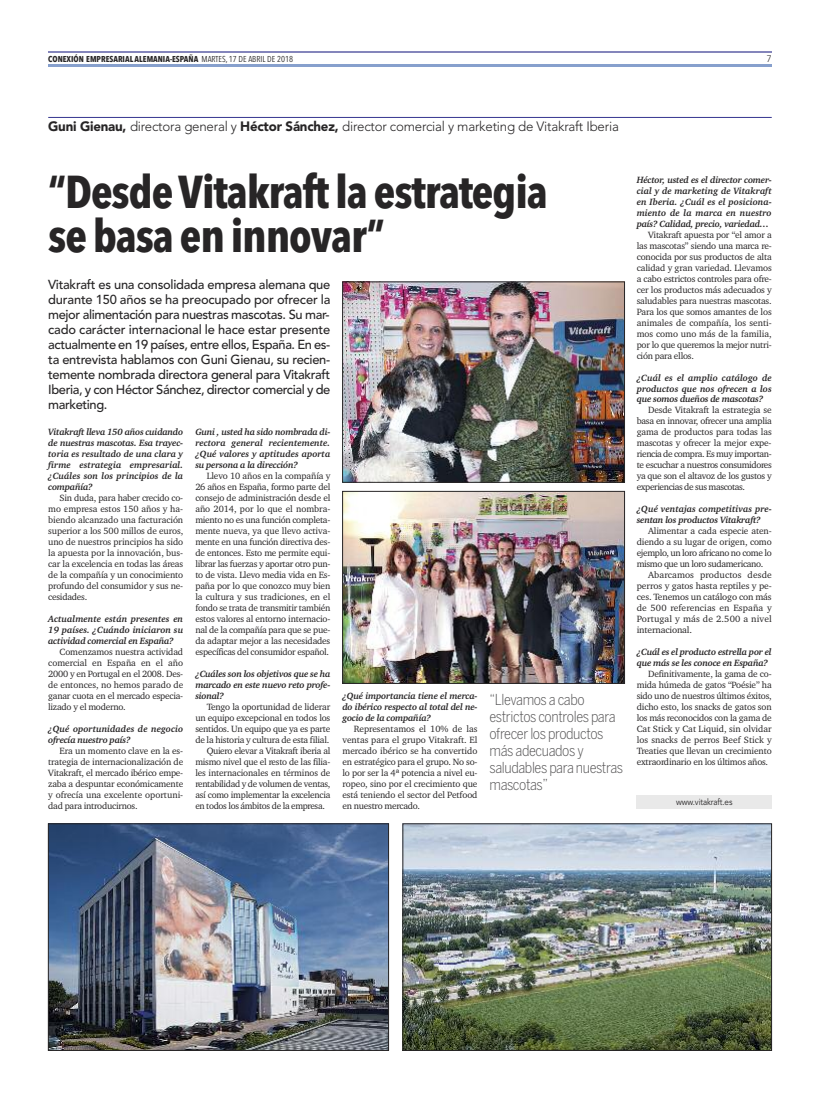
<style>
.page{position:relative;width:820px;height:1103px;background:#fff}
.page>*{position:absolute;margin:0;border:0;box-sizing:border-box;transform-origin:0 0}
.t1{font:700 45.7px/44.3px "Avenir Next Condensed";letter-spacing:-.025em;color:#272526}
.t2{font:300 15px/17px "Benton Sans Cond";letter-spacing:-.025em;color:#525152}
.t3{font:300 13.5px "Avenir";letter-spacing:-.015em;color:#272526}
.t4{font:500 13px/15px "Avenir";letter-spacing:-.03em;color:#272526;text-align:justify}
.t5{font:300 9.5px "Avenir";color:#272526}
.t6{font:9.3px/11px "Charter IT Cby BT";letter-spacing:-.025em;color:#272526;text-align:justify}
.t7{font:italic 700 9.3px/11px "Charter IT Cby BT";letter-spacing:-.025em;color:#272526;text-align:justify}
.t8{font:9.3px "Charter IT Cby BT";letter-spacing:.01em;color:#272526}
.t9{font:italic 700 9.3px/11px "Charter IT Cby BT";color:#272526}
.t10{font:9.3px "Charter IT Cby BT";letter-spacing:-.005em;color:#272526}
.t11{font:9px "Avenir";letter-spacing:-.015em;color:#272526;scale:.9 1}
.t12{font:700 8.5px "Avenir Next Condensed";color:#272526}
.s1{font-weight:400}
.s2{font-weight:900}
</style>
<div class="page">
<hr style="left:48px;top:65px;width:723px;height:2px;background:#87a0cd">
<hr style="left:48px;top:51px;width:723px;height:1px;background:#8485bb">
<hr style="left:48px;top:117px;width:723px;height:1px;background:#33358f">
<img style="left:344px;top:284px;width:278px;height:196px">
<div style="left:342px;top:282px;width:282px;height:200px;border:1px solid #272526"></div>
<img style="left:344px;top:493px;width:278px;height:188px">
<div style="left:342px;top:491px;width:282px;height:192px;border:1px solid #272526"></div>
<img style="left:404px;top:825px;width:365px;height:223px">
<div style="left:402px;top:823px;width:369px;height:227px;border:1px solid #272526"></div>
<img style="left:50px;top:825px;width:336px;height:223px">
<div style="left:48px;top:823px;width:340px;height:227px;border:1px solid #272526"></div>
<div style="left:636px;top:794px;width:135px;height:14px;background:#e9e9e9"></div>
<p class="t12" style="left:48px;top:53px;width:246px">CONEXIÓN EMPRESARIAL ALEMANIA-ESPAÑA <span class="s1">MARTES, 17 DE ABRIL DE 2018</span></p>
<p class="t5" style="left:766px;top:53px;width:6px">7</p>
<h3 class="t3" style="left:48px;top:118px;width:572px"><span class="s2">Guni Gienau,</span> directora general y <span class="s2">Héctor Sánchez,</span> director comercial y marketing de Vitakraft Iberia</h3>
<h1 class="t1" style="left:48px;top:169px;width:501px">“DesdeVitakraftla estrategia sebasa eninnovar”</h1>
<p class="t4" style="left:48px;top:276px;width:283px">Vitakraft es una consolidada empresa alemana que durante 150 años se ha preocupado por ofrecer la mejor alimentación para nuestras mascotas. Su mar&shy;cado carácter internacional le hace estar presente actualmente en 19 países, entre ellos, España. En es&shy;ta entrevista hablamos con Guni Gienau, su recien&shy;temente nombrada directora general para Vitakraft Iberia, y con Héctor Sánchez, director comercial y de marketing.</p>
<p class="t7" style="left:48px;top:427px;width:136px">Vitakraft lleva 150 años cuidando de nuestras mascotas. Esa trayec&shy;toria es resultado de una clara y firme estrategia empresarial. ¿Cuáles son los principios de la compañía?</p>
<p class="t6" style="left:48px;top:493px;width:136px;text-indent:11px">Sin duda, para haber crecido co&shy;mo empresa estos 150 años y ha&shy;biendo alcanzado una facturación superior a los 500 millos de euros, uno de nuestros principios ha sido la apuesta por la innovación, bus&shy;car la excelencia en todas las áreas de la compañía y un conocimiento profundo del consumidor y sus ne&shy;cesidades.</p>
<p class="t7" style="left:48px;top:614px;width:136px">Actualmente están presentes en 19 países. ¿Cuándo iniciaron su actividad comercial en España?</p>
<p class="t6" style="left:48px;top:647px;width:136px;text-indent:11px">Comenzamos nuestra actividad comercial en España en el año 2000 y en Portugal en el 2008. Des&shy;de entonces, no hemos parado de ganar cuota en el mercado especia&shy;lizado y el moderno.</p>
<p class="t9" style="left:48px;top:724px;width:136px">¿Qué oportunidades de negocio ofrecía nuestro país?</p>
<p class="t6" style="left:48px;top:746px;width:136px;text-indent:11px">Era un momento clave en la es&shy;trategia de internacionalización de Vitakraft, el mercado ibérico empe&shy;zaba a despuntar económicamente y ofrecía una excelente oportuni&shy;dad para introducirnos.</p>
<p class="t7" style="left:195px;top:427px;width:136px">Guni , usted ha sido nombrada di&shy;rectora general recientemente. ¿Qué valores y aptitudes aporta su persona a la dirección?</p>
<p class="t6" style="left:195px;top:471px;width:136px;text-indent:11px">Llevo 10 años en la compañía y 26 años en España, formo parte del consejo de administración desde el año 2014, por lo que el nombra&shy;miento no es una función completa&shy;mente nueva, ya que llevo activa&shy;mente en una función directiva des&shy;de entonces. Esto me permite equi&shy;librar las fuerzas y aportar otro pun&shy;to de vista. Llevo media vida en Es&shy;paña por lo que conozco muy bien la cultura y sus tradiciones, en el fondo se trata de transmitir también estos valores al entorno internacio&shy;nal de la compañía para que se pue&shy;da adaptar mejor a las necesidades específicas del consumidor español.</p>
<p class="t7" style="left:195px;top:669px;width:136px">¿Cuáles son los objetivos que se ha marcado en este nuevo reto profe&shy;sional?</p>
<p class="t6" style="left:207px;top:702px;width:125px">Tengo la oportunidad de liderar</p>
<p class="t6" style="left:195px;top:713px;width:136px">un equipo excepcional en todos los</p>
<p class="t6" style="left:195px;top:724px;width:136px">sentidos. Un equipo que ya es parte</p>
<p class="t6" style="left:195px;top:735px;width:135px">de la historia y cultura de esta filial.</p>
<p class="t6" style="left:207px;top:746px;width:125px">Quiero elevar a Vitakraft iberia al</p>
<p class="t6" style="left:195px;top:756px;width:136px">mismo nivel que el resto de las filia-</p>
<p class="t6" style="left:195px;top:767px;width:136px">les internacionales en términos de</p>
<p class="t6" style="left:195px;top:778px;width:136px">rentabilidad y de volumen de ventas,</p>
<p class="t6" style="left:195px;top:789px;width:136px">así como implementar la excelencia</p>
<p class="t6" style="left:195px;top:800px;width:131px">en todos los ámbitos de la empresa.</p>
<p class="t7" style="left:342px;top:691px;width:136px">¿Qué importancia tiene el merca&shy;do ibérico respecto al total del ne&shy;gocio de la compañía?</p>
<p class="t6" style="left:342px;top:724px;width:136px;text-indent:11px">Representamos el 10% de las ventas para el grupo Vitakraft. El mercado ibérico se ha convertido en estratégico para el grupo. No so&shy;lo por ser la 4ª potencia a nivel eu&shy;ropeo, sino por el crecimiento que está teniendo el sector del Petfood en nuestro mercado.</p>
<h2 class="t2" style="left:489px;top:691px;width:135px">“Llevamos a cabo estrictos controles para ofrecer los productos más adecuados y saludables para nuestras mascotas”</h2>
<p class="t7" style="left:636px;top:175px;width:137px">Héctor, usted es el director comer&shy;cial y de marketing de Vitakraft en Iberia. ¿Cuál es el posiciona&shy;miento de la marca en nuestro país? Calidad, precio, variedad…</p>
<p class="t6" style="left:636px;top:230px;width:136px;text-indent:11px">Vitakraft apuesta por “el amor a las mascotas” siendo una marca re&shy;conocida por sus productos de alta calidad y gran variedad. Llevamos a cabo estrictos controles para ofre&shy;cer los productos más adecuados y saludables para nuestras mascotas.<br>Para los que somos amantes de los animales de compañía, los senti&shy;mos como uno más de la familia, por lo que queremos la mejor nutri&shy;ción para ellos.</p>
<p class="t7" style="left:636px;top:373px;width:136px">¿Cuál es el amplio catálogo de productos que nos ofrecen a los que somos dueños de mascotas?</p>
<p class="t6" style="left:636px;top:405px;width:136px;text-indent:11px">Desde Vitakraft la estrategia se basa en innovar, ofrecer una amplia gama de productos para todas las mascotas y ofrecer la mejor expe&shy;riencia de compra. Es muy importan&shy;te escuchar a nuestros consumidores ya que son el altavoz de los gustos y experiencias de sus mascotas.</p>
<p class="t7" style="left:636px;top:504px;width:136px">¿Qué ventajas competitivas pre&shy;sentan los productos Vitakraft?</p>
<p class="t6" style="left:647px;top:526px;width:125px">Alimentar a cada especie aten-</p>
<p class="t6" style="left:636px;top:537px;width:136px">diendo a su lugar de origen, como</p>
<p class="t6" style="left:636px;top:548px;width:136px">ejemplo, un loro africano no come lo</p>
<p class="t6" style="left:636px;top:559px;width:128px">mismo que un loro sudamericano.</p>
<p class="t8" style="left:647px;top:571px;width:125px">Abarcamos productos desde</p>
<p class="t10" style="left:636px;top:582px;width:136px">perros y gatos hasta reptiles y pe-</p>
<p class="t6" style="left:636px;top:592px;width:136px">ces. Tenemos un catálogo con más</p>
<p class="t8" style="left:636px;top:604px;width:136px">de 500 referencias en España y</p>
<p class="t8" style="left:636px;top:615px;width:136px">Portugal y más de 2.500 a nivel</p>
<p class="t6" style="left:636px;top:625px;width:57px">internacional.</p>
<p class="t7" style="left:636px;top:647px;width:136px">¿Cuál es el producto estrella por el que más se les conoce en España?</p>
<p class="t6" style="left:636px;top:669px;width:136px;text-indent:11px">Definitivamente, la gama de co&shy;mida húmeda de gatos “Poésie” ha sido uno de nuestros últimos éxitos, dicho esto, los snacks de gatos son los más reconocidos con la gama de Cat Stick y Cat Liquid, sin olvidar los snacks de perros Beef Stick y Treaties que llevan un crecimiento extraordinario en los últimos años.</p>
<p class="t11" style="left:675px;top:796px;width:64px">www.vitakraft.es</p>
</div>
